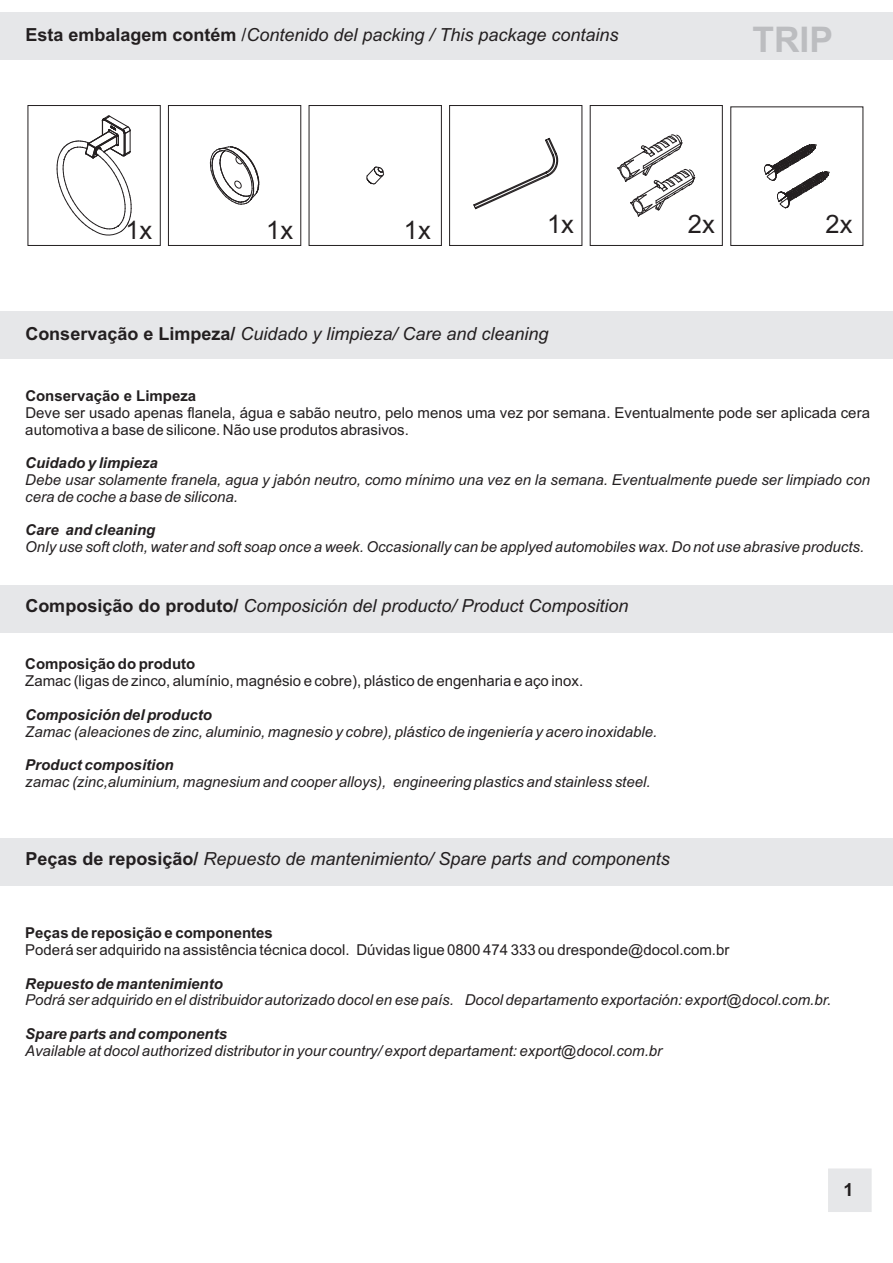
<style>
.page{position:relative;width:893px;height:1263px;background:#fff}
.page>*{position:absolute;margin:0;border:0;box-sizing:border-box;transform-origin:0 0}
.t1{font:700 35.4px "Arial";color:#bcbdc0}
.t2{font:25.5px "Arial";color:#231f20}
.t3{font:italic 18px "Arial";color:#231f20}
.t4{font:700 18px "Arial";color:#231f20}
.t5{font:italic 15px/16.8px "Arial";color:#231f20}
.t6{font:15px/16.8px "Arial";color:#231f20}
.t7{font:italic 700 15px "Arial";color:#231f20}
.t8{font:700 15px "Arial";color:#231f20}
.s1{font-weight:700;font-style:normal}
.s2{font-style:normal}
</style>
<div class="page">
<div style="left:828px;top:1168px;width:44px;height:44px;background:#e6e7e9"></div>
<div style="left:0;top:12px;width:893px;height:47px;background:#e6e7e9"></div>
<div style="left:0;top:311px;width:893px;height:47px;background:#e6e7e9"></div>
<div style="left:0;top:585px;width:893px;height:47px;background:#e6e7e9"></div>
<div style="left:0;top:838px;width:893px;height:47px;background:#e6e7e9"></div>
<svg style="left:449px;top:105px;width:133px;height:141px"></svg>
<svg style="left:309px;top:105px;width:133px;height:141px"></svg>
<svg style="left:168px;top:105px;width:133px;height:141px"></svg>
<svg style="left:730px;top:107px;width:133px;height:139px"></svg>
<svg style="left:590px;top:105px;width:133px;height:141px"></svg>
<svg style="left:28px;top:105px;width:133px;height:141px"></svg>
<p class="t3" style="left:25px;top:28px;width:595px"><span class="s1">Esta embalagem contém</span> <span class="s2">/</span>Contenido del packing / This package contains</p>
<h1 class="t1" style="left:752px;top:26px;width:82px">TRIP</h1>
<h2 class="t2" style="left:125px;top:221px;width:28px">1x</h2>
<h2 class="t2" style="left:266px;top:221px;width:28px">1x</h2>
<h2 class="t2" style="left:404px;top:221px;width:28px">1x</h2>
<h2 class="t2" style="left:547px;top:214px;width:28px">1x</h2>
<h2 class="t2" style="left:688px;top:214px;width:28px">2x</h2>
<h2 class="t2" style="left:825px;top:214px;width:28px">2x</h2>
<p class="t3" style="left:25px;top:327px;width:525px"><span class="s1">Conservação e Limpeza/</span> Cuidado y limpieza/ Care and cleaning</p>
<p class="t8" style="left:25px;top:390px;width:172px">Conservação e Limpeza</p>
<p class="t6" style="left:25px;top:406px;width:846px">Deve ser usado apenas flanela, água e sabão neutro, pelo menos uma vez por semana. Eventualmente pode ser aplicada cera automotiva a base de silicone. Não use produtos abrasivos.</p>
<p class="t7" style="left:25px;top:457px;width:134px">Cuidado y limpieza</p>
<p class="t5" style="left:25px;top:473px;width:846px">Debe usar solamente franela, agua y jabón neutro, como mínimo una vez en la semana. Eventualmente puede ser limpiado con cera de coche a base de silicona.</p>
<p class="t7" style="left:25px;top:524px;width:132px">Care and cleaning</p>
<p class="t5" style="left:25px;top:540px;width:840px">Only use soft cloth, water and soft soap once a week. Occasionally can be applyed automobiles wax. Do not use abrasive products.</p>
<p class="t3" style="left:25px;top:599px;width:605px"><span class="s1">Composição do produto/</span> Composición del producto/ Product Composition</p>
<p class="t8" style="left:25px;top:658px;width:171px">Composição do produto</p>
<p class="t6" style="left:25px;top:674px;width:559px">Zamac (ligas de zinco, alumínio, magnésio e cobre), plástico de engenharia e aço inox.</p>
<p class="t7" style="left:25px;top:709px;width:188px">Composición del producto</p>
<p class="t5" style="left:25px;top:724px;width:633px">Zamac (aleaciones de zinc, aluminio, magnesio y cobre), plástico de ingeniería y acero inoxidable.</p>
<p class="t7" style="left:25px;top:759px;width:150px">Product composition</p>
<p class="t5" style="left:25px;top:774px;width:627px">zamac (zinc,aluminium, magnesium and cooper alloys), engineering plastics and stainless steel.</p>
<p class="t3" style="left:25px;top:852px;width:646px"><span class="s1">Peças de reposição/</span> Repuesto de mantenimiento/ Spare parts and components</p>
<p class="t8" style="left:25px;top:927px;width:249px">Peças de reposição e componentes</p>
<p class="t6" style="left:25px;top:943px;width:705px">Poderá ser adquirido na assistência técnica docol. Dúvidas ligue 0800 474 333 ou dresponde@docol.com.br</p>
<p class="t7" style="left:25px;top:978px;width:199px">Repuesto de mantenimiento</p>
<p class="t5" style="left:25px;top:993px;width:807px">Podrá ser adquirido en el distribuidor autorizado docol en ese país. Docol departamento exportación: export@docol.com.br.</p>
<p class="t7" style="left:25px;top:1028px;width:203px">Spare parts and components</p>
<p class="t5" style="left:25px;top:1043px;width:638px">Available at docol authorized distributor in your country/ export departament: export@docol.com.br</p>
<p class="t4" style="left:844px;top:1182px;width:12px">1</p>
</div>
